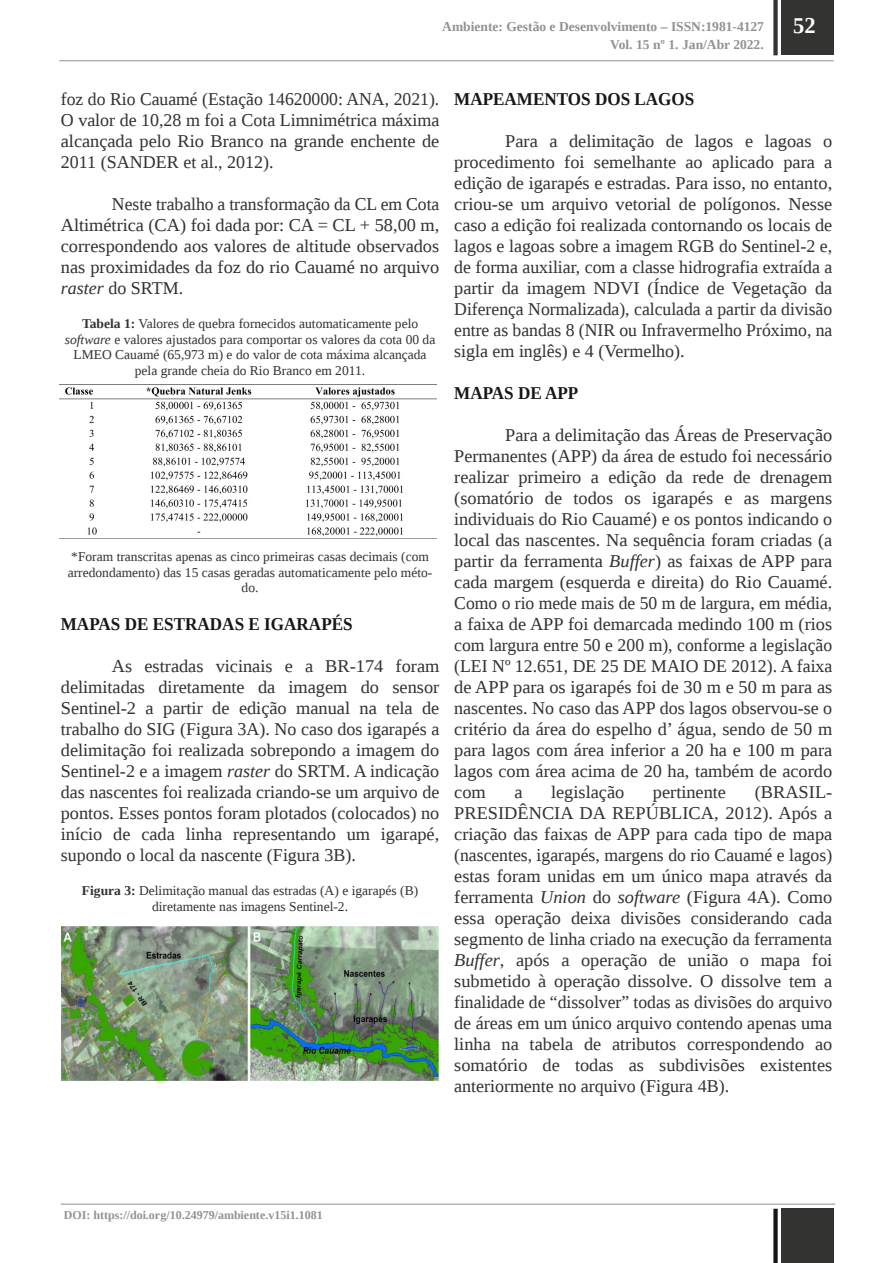
<style>
.page{position:relative;width:893px;height:1263px;background:#fff}
.page>*{position:absolute;margin:0;border:0;box-sizing:border-box;transform-origin:0 0}
.t1{font:700 22.5px "Liberation Serif";color:#fff}
.t2{font:18px/21px "Liberation Serif";color:#333332;text-align:justify}
.t3{font:700 18px "Liberation Serif";color:#181715;scale:.95 1}
.t4{font:13.5px/15.5px "Liberation Serif";color:#333332;text-align:center}
.t5{font:700 13.5px/18px "Liberation Serif";color:#929291;text-align:right}
.t6{font:700 12px "Liberation Serif";color:#929291}
.s1{font-style:italic}
.s2{font-weight:700}
</style>
<div class="page">
<div style="left:781px;top:0;width:52px;height:55px;background:#333332"></div>
<div style="left:773px;top:0;width:5px;height:55px;background:#333332"></div>
<div style="left:781px;top:1209px;width:52px;height:54px;background:#333332"></div>
<div style="left:773px;top:1209px;width:5px;height:54px;background:#181715"></div>
<hr style="left:60px;top:60px;width:773px;height:1px;background:#929291">
<hr style="left:61px;top:1204px;width:774px;height:1px;background:#929291">
<img style="left:60px;top:387px;width:376px;height:152px">
<img style="left:61px;top:926px;width:377px;height:154px">
<p class="t5" style="left:442px;top:18px;width:323px">Ambiente: Gestão e Desenvolvimento – ISSN:1981-4127<br>Vol. 15 nº 1. Jan/Abr 2022.</p>
<p class="t1" style="left:793px;top:13px;width:24px">52</p>
<p class="t2" style="left:61px;top:88px;width:380px">foz do Rio Cauamé (Estação 14620000: ANA, 2021).<br>O valor de 10,28 m foi a Cota Limnimétrica máxima alcançada pelo Rio Branco na grande enchente de 2011 (SANDER et al., 2012).</p>
<p class="t2" style="left:61px;top:193px;width:380px;text-indent:51px">Neste trabalho a transformação da CL em Cota Altimétrica (CA) foi dada por: CA = CL + 58,00 m, correspondendo aos valores de altitude observados nas proximidades da foz do rio Cauamé no arquivo <span class="s1">raster</span> do SRTM.</p>
<p class="t4" style="left:65px;top:316px;width:372px"><span class="s2">Tabela 1:</span> Valores de quebra fornecidos automaticamente pelo <span class="s1">software</span> e valores ajustados para comportar os valores da cota 00 da LMEO Cauamé (65,973 m) e do valor de cota máxima alcançada pela grande cheia do Rio Branco em 2011.</p>
<p class="t4" style="left:68px;top:549px;width:366px">*Foram transcritas apenas as cinco primeiras casas decimais (com arredondamento) das 15 casas geradas automaticamente pelo méto‐ do.</p>
<p class="t3" style="left:61px;top:614px;width:309px">MAPAS DE ESTRADAS E IGARAPÉS</p>
<p class="t2" style="left:61px;top:655px;width:380px;text-indent:51px">As estradas vicinais e a BR-174 foram delimitadas diretamente da imagem do sensor Sentinel-2 a partir de edição manual na tela de trabalho do SIG (Figura 3A). No caso dos igarapés a delimitação foi realizada sobrepondo a imagem do Sentinel-2 e a imagem <span class="s1">raster</span> do SRTM. A indicação das nascentes foi realizada criando-se um arquivo de pontos. Esses pontos foram plotados (colocados) no início de cada linha representando um igarapé, supondo o local da nascente (Figura 3B).</p>
<p class="t4" style="left:82px;top:883px;width:338px"><span class="s2">Figura 3:</span> Delimitação manual das estradas (A) e igarapés (B) diretamente nas imagens Sentinel-2.</p>
<p class="t3" style="left:454px;top:89px;width:254px">MAPEAMENTOS DOS LAGOS</p>
<p class="t2" style="left:454px;top:130px;width:380px;text-indent:51px">Para a delimitação de lagos e lagoas o procedimento foi semelhante ao aplicado para a edição de igarapés e estradas. Para isso, no entanto, criou-se um arquivo vetorial de polígonos. Nesse caso a edição foi realizada contornando os locais de lagos e lagoas sobre a imagem RGB do Sentinel-2 e, de forma auxiliar, com a classe hidrografia extraída a partir da imagem NDVI (Índice de Vegetação da Diferença Normalizada), calculada a partir da divisão entre as bandas 8 (NIR ou Infravermelho Próximo, na sigla em inglês) e 4 (Vermelho).</p>
<p class="t3" style="left:454px;top:383px;width:132px">MAPAS DE APP</p>
<p class="t2" style="left:454px;top:424px;width:380px;text-indent:51px">Para a delimitação das Áreas de Preservação Permanentes (APP) da área de estudo foi necessário realizar primeiro a edição da rede de drenagem (somatório de todos os igarapés e as margens individuais do Rio Cauamé) e os pontos indicando o local das nascentes. Na sequência foram criadas (a partir da ferramenta <span class="s1">Buffer</span>) as faixas de APP para cada margem (esquerda e direita) do Rio Cauamé.<br>Como o rio mede mais de 50 m de largura, em média, a faixa de APP foi demarcada medindo 100 m (rios com largura entre 50 e 200 m), conforme a legislação (LEI Nº 12.651, DE 25 DE MAIO DE 2012). A faixa de APP para os igarapés foi de 30 m e 50 m para as nascentes. No caso das APP dos lagos observou-se o critério da área do espelho d’ água, sendo de 50 m para lagos com área inferior a 20 ha e 100 m para lagos com área acima de 20 ha, também de acordo com</p>
<p class="t2" style="left:454px;top:781px;width:380px;text-indent:300px">(BRASIL-PRESIDÊNCIA DA REPÚBLICA, 2012). Após a criação das faixas de APP para cada tipo de mapa (nascentes, igarapés, margens do rio Cauamé e lagos) estas foram unidas em um único mapa através da ferramenta <span class="s1">Union</span> do <span class="s1">software</span> (Figura 4A). Como essa operação deixa divisões considerando cada segmento de linha criado na execução da ferramenta <span class="s1">Buffer</span>, após a operação de união o mapa foi submetido à operação dissolve. O dissolve tem a finalidade de “dissolver” todas as divisões do arquivo de áreas em um único arquivo contendo apenas uma linha na tabela de atributos correspondendo ao somatório de todas as subdivisões existentes anteriormente no arquivo (Figura 4B).</p>
<p class="t2" style="left:514px;top:781px;width:10px">a</p>
<p class="t2" style="left:551px;top:781px;width:75px">legislação</p>
<p class="t2" style="left:653px;top:781px;width:75px">pertinente</p>
<p class="t6" style="left:64px;top:1208px;width:260px">DOI: https://doi.org/10.24979/ambiente.v15i1.1081</p>
</div>
